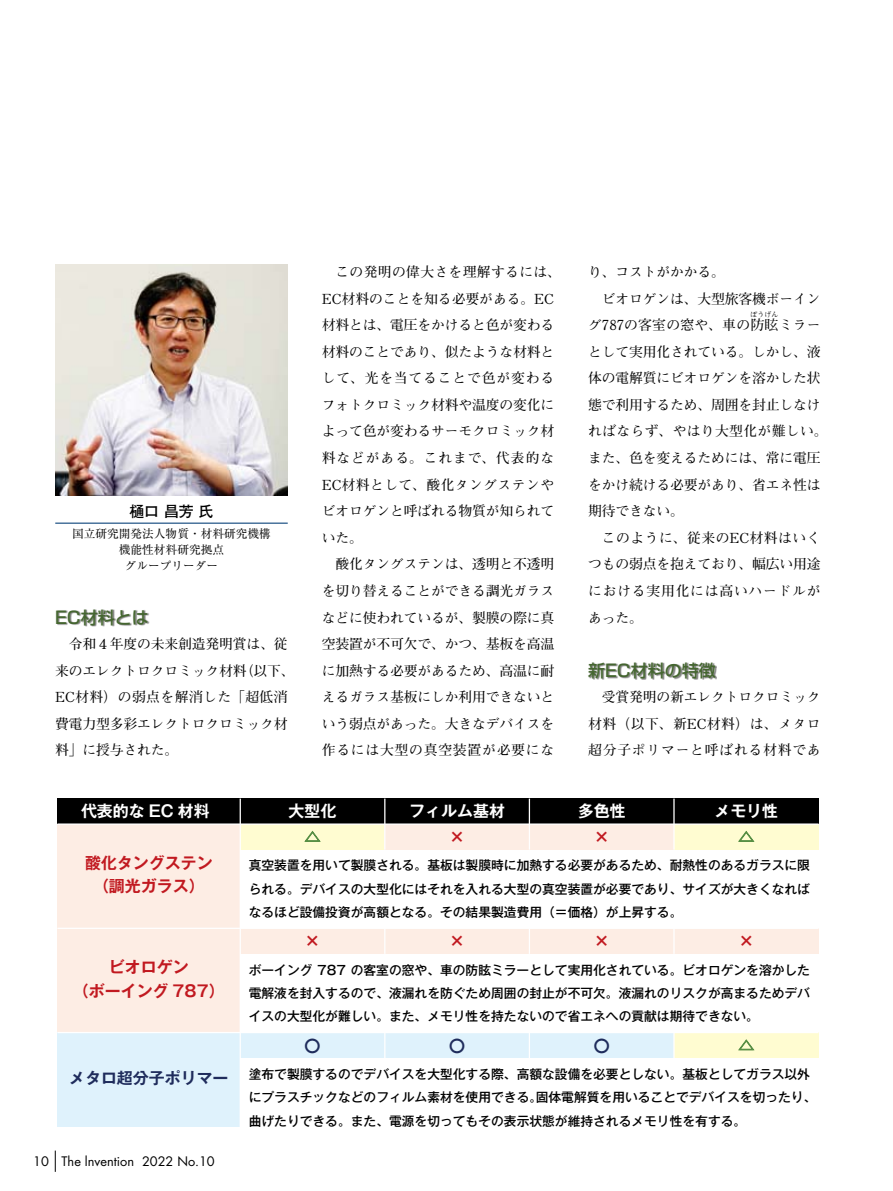
<style>
.page{position:relative;width:893px;height:1191px;background:#fff}
.page>*{position:absolute;margin:0;border:0;box-sizing:border-box;transform-origin:0 0}
.t1{font:500 16.95px "Shin Go Pr 6 N";color:#456630}
.t2{font:700 15.9px/23.4px "Gothic MB101 Pr 6 N De";color:#c11920;text-align:center}
.t3{font:700 15.9px "Gothic MB101 Pr 6 N De";color:#fff}
.t4{font:700 15.9px "Gothic MB101 Pr 6 N De";color:#1f2c5c}
.t5{font:700 14.85px "Futo Go B101 Pr 6 N";color:#000}
.t6{font:700 13.8px/26.5px "Futo Min A101 Pr 6 N";letter-spacing:-.01em;color:#000}
.t7{font:700 13.8px "Futo Min A101 Pr 6 N";letter-spacing:.02em;color:#000}
.t8{font:500 12.75px/23.4px "Gothic MB101 Pr 6 N";color:#000;text-align:justify}
.t9{font:12.75px "Futura";color:#000}
.t10{font:11.7px/15.9px "Ryumin Pr 6 N";color:#000;text-align:center}
.t11{font:700 6.9px "Futo Min A101 Pr 6 N";color:#000}
</style>
<div class="page">
<svg style="left:55px;top:1150px;width:1px;height:21px"></svg>
<div style="left:57px;top:609px;width:93px;height:18px;background:#000;opacity:.5"></div>
<img style="left:55px;top:265px;width:233px;height:230px">
<div style="left:589px;top:663px;width:128px;height:17px;background:#000;opacity:.5"></div>
<hr style="left:55px;top:522px;width:233px;height:2px;background:#285a8a">
<div style="left:674px;top:1032px;width:145px;height:26px;background:#fffcd1"></div>
<div style="left:240px;top:1032px;width:434px;height:26px;background:#dff2fc"></div>
<div style="left:240px;top:824px;width:145px;height:25px;background:#fffcd1"></div>
<div style="left:385px;top:824px;width:289px;height:25px;background:#fdede4"></div>
<div style="left:674px;top:824px;width:145px;height:25px;background:#fffcd1"></div>
<div style="left:57px;top:824px;width:183px;height:208px;background:#fdede4"></div>
<div style="left:57px;top:1032px;width:183px;height:95px;background:#dff2fc"></div>
<div style="left:57px;top:798px;width:762px;height:26px;background:#000"></div>
<div style="left:240px;top:928px;width:579px;height:26px;background:#fdede4"></div>
<svg style="left:304px;top:831px;width:17px;height:11px"></svg>
<svg style="left:738px;top:831px;width:17px;height:11px"></svg>
<svg style="left:738px;top:1039px;width:17px;height:11px"></svg>
<hr style="left:240px;top:798px;width:1px;height:329px;background:#fff">
<hr style="left:384px;top:798px;width:1px;height:51px;background:#fff">
<hr style="left:529px;top:798px;width:1px;height:51px;background:#fff">
<hr style="left:673px;top:798px;width:2px;height:51px;background:#fff">
<svg style="left:384px;top:929px;width:1px;height:25px"></svg>
<svg style="left:529px;top:929px;width:1px;height:25px"></svg>
<hr style="left:673px;top:928px;width:2px;height:26px;background:#fff">
<svg style="left:384px;top:1033px;width:1px;height:25px"></svg>
<svg style="left:529px;top:1033px;width:1px;height:25px"></svg>
<hr style="left:673px;top:1032px;width:2px;height:26px;background:#fff">
<hr style="left:57px;top:927px;width:762px;height:2px;background:#fff">
<hr style="left:57px;top:823px;width:762px;height:1px;background:#fff">
<hr style="left:57px;top:1032px;width:762px;height:1px;background:#fff">
<p class="t5" style="left:129px;top:499px;width:86px">樋口 昌芳 氏</p>
<p class="t10" style="left:72px;top:525px;width:200px">国立研究開発法人物質・材料研究機構機能性材料研究拠点<br>グループリーダー</p>
<p class="t1" style="left:55px;top:603px;width:95px">EC材料とは</p>
<p class="t6" style="left:55px;top:630px;width:241px;text-indent:14px">令和４年度の未来創造発明賞は、従来のエレクトロクロミック材料（以下、<br>EC材料）の弱点を解消した「超低消費電力型多彩エレクトロクロミック材料」に授与された。</p>
<p class="t6" style="left:322px;top:258px;width:241px;text-indent:14px">この発明の偉大さを理解するには、<br>EC材料のことを知る必要がある。EC材料とは、電圧をかけると色が変わる材料のことであり、似たような材料として、光を当てることで色が変わるフォトクロミック材料や温度の変化によって色が変わるサーモクロミック材料などがある。これまで、代表的な<br>EC材料として、酸化タングステンやビオロゲンと呼ばれる物質が知られていた。</p>
<p class="t6" style="left:322px;top:550px;width:234px;text-align:justify;text-indent:14px">酸化タングステンは、透明と不透明を切り替えることができる調光ガラスなどに使われているが、製膜の際に真空装置が不可欠で、かつ、基板を高温に加熱する必要があるため、高温に耐えるガラス基板にしか利用できないという弱点があった。大きなデバイスを作るには大型の真空装置が必要にな</p>
<p class="t6" style="left:588px;top:258px;width:138px">り、コストがかかる。</p>
<p class="t6" style="left:602px;top:284px;width:220px">ビオロゲンは、大型旅客機ボーイン</p>
<p class="t7" style="left:588px;top:314px;width:234px">グ787の客室の窓や、車の防眩ミラー</p>
<p class="t11" style="left:750px;top:309px;width:29px">ぼうげん</p>
<p class="t6" style="left:588px;top:338px;width:241px">として実用化されている。しかし、液体の電解質にビオロゲンを溶かした状態で利用するため、周囲を封止しなければならず、やはり大型化が難しい。また、色を変えるためには、常に電圧をかけ続ける必要があり、省エネ性は期待できない。</p>
<p class="t6" style="left:588px;top:524px;width:234px;text-align:justify;text-indent:14px">このように、従来のEC材料はいくつもの弱点を抱えており、幅広い用途における実用化には高いハードルがあった。</p>
<p class="t1" style="left:588px;top:656px;width:129px">新EC材料の特徴</p>
<p class="t6" style="left:588px;top:683px;width:234px;text-align:justify;text-indent:14px">受賞発明の新エレクトロクロミック材料（以下、新EC材料）は、メタロ超分子ポリマーと呼ばれる材料であ</p>
<p class="t3" style="left:81px;top:797px;width:130px">代表的な EC 材料</p>
<p class="t3" style="left:289px;top:797px;width:49px">大型化</p>
<p class="t3" style="left:409px;top:797px;width:97px">フィルム基材</p>
<p class="t3" style="left:578px;top:797px;width:49px">多色性</p>
<p class="t3" style="left:714px;top:797px;width:65px">メモリ性</p>
<p class="t2" style="left:449px;top:824px;width:17px">×</p>
<p class="t2" style="left:594px;top:824px;width:17px">×</p>
<p class="t2" style="left:85px;top:850px;width:129px">酸化タングステン（調光ガラス）</p>
<p class="t8" style="left:249px;top:853px;width:563px">真空装置を用いて製膜される。基板は製膜時に加熱する必要があるため、耐熱性のあるガラスに限られる。デバイスの大型化にはそれを入れる大型の真空装置が必要であり、サイズが大きくなればなるほど設備投資が高額となる。その結果製造費用（＝価格）が上昇する。</p>
<p class="t2" style="left:305px;top:929px;width:17px">×</p>
<p class="t2" style="left:449px;top:929px;width:17px">×</p>
<p class="t2" style="left:594px;top:929px;width:17px">×</p>
<p class="t2" style="left:738px;top:929px;width:17px">×</p>
<p class="t2" style="left:73px;top:954px;width:153px">ビオロゲン<br>（ボーイング 787）</p>
<p class="t8" style="left:249px;top:957px;width:563px">ボーイング 787 の客室の窓や、車の防眩ミラーとして実用化されている。ビオロゲンを溶かした電解液を封入するので、液漏れを防ぐため周囲の封止が不可欠。液漏れのリスクが高まるためデバイスの大型化が難しい。また、メモリ性を持たないので省エネへの貢献は期待できない。</p>
<p class="t4" style="left:305px;top:1032px;width:17px">〇</p>
<p class="t4" style="left:449px;top:1032px;width:17px">〇</p>
<p class="t4" style="left:594px;top:1032px;width:17px">〇</p>
<p class="t4" style="left:69px;top:1065px;width:161px">メタロ超分子ポリマー</p>
<p class="t8" style="left:249px;top:1061px;width:569px;text-align:left">塗布で製膜するのでデバイスを大型化する際、高額な設備を必要としない。基板としてガラス以外にプラスチックなどのフィルム素材を使用できる。固体電解質を用いることでデバイスを切ったり、曲げたりできる。また、電源を切ってもその表示状態が維持されるメモリ性を有する。</p>
<p class="t9" style="left:33px;top:1152px;width:183px">10 The lnvention 2022 No.10</p>
</div>
